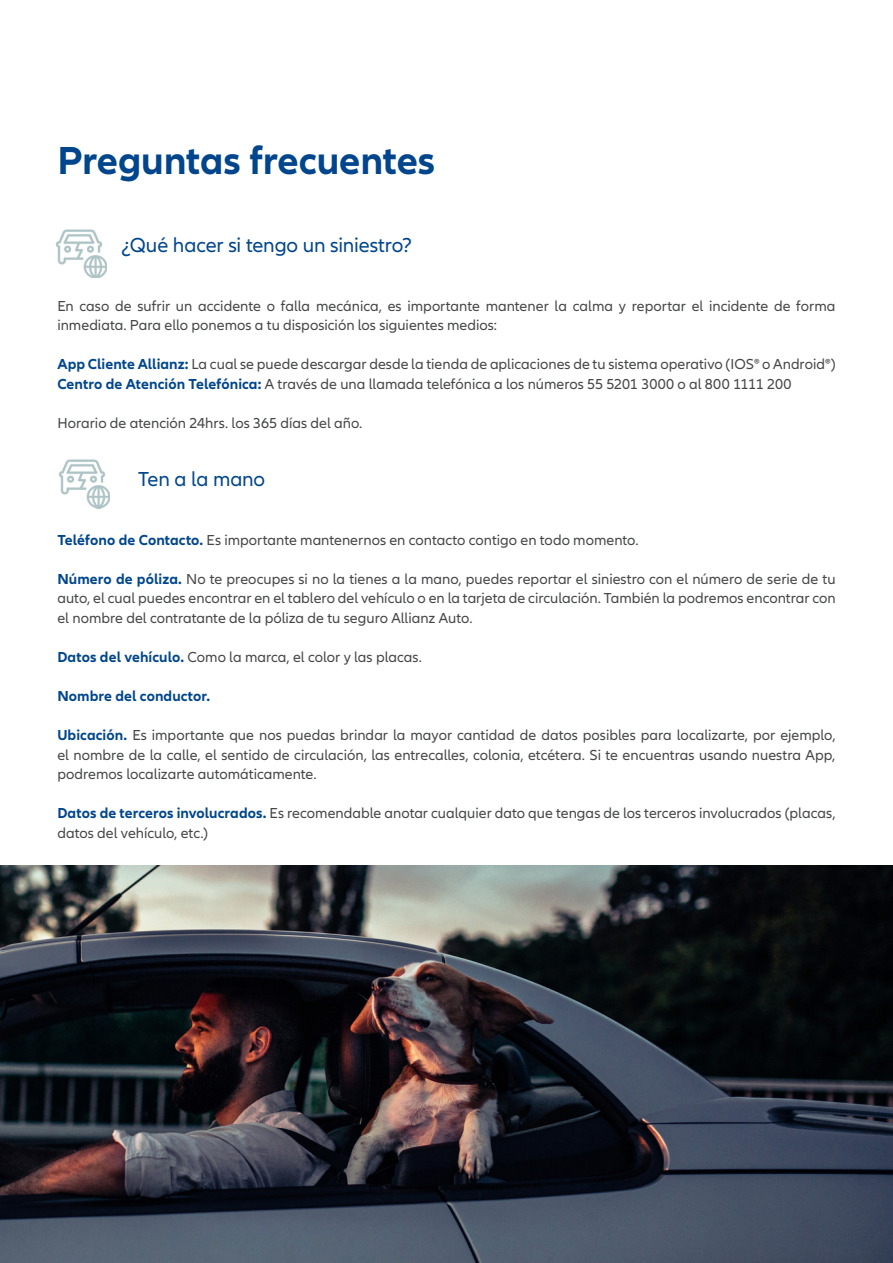
<style>
.page{position:relative;width:893px;height:1263px;background:#fff}
.page>*{position:absolute;margin:0;border:0;box-sizing:border-box;transform-origin:0 0}
.Copy_10_13pt{font:700 40.5px "Allianz Neo";letter-spacing:-.005em;color:#01468c}
.Copy_10_13pt-2{font:21px "Allianz Neo";letter-spacing:-.005em;color:#01468c}
.Copy_10_13pt-3{font:15px/19.5px "Allianz Neo";color:#454647}
.Copy_10_13pt-4{font:700 15px "Allianz Neo";letter-spacing:.005em;color:#01468c}
.s1{font-weight:700;color:#01468c}
</style>
<div class="page">
<img style="left:0;top:866px;width:893px;height:397px">
<img style="left:58px;top:459px;width:52px;height:49px">
<img style="left:55px;top:229px;width:52px;height:49px">
<p class="Copy_10_13pt" style="left:57px;top:137px;width:379px">Preguntas frecuentes</p>
<p class="Copy_10_13pt-2" style="left:121px;top:233px;width:292px">¿Qué hacer si tengo un siniestro?</p>
<p class="Copy_10_13pt-3" style="left:57px;top:297px;width:780px">En caso de sufrir un accidente o falla mecánica, es importante mantener la calma y reportar el incidente de forma inmediata. Para ello ponemos a tu disposición los siguientes medios:</p>
<p class="Copy_10_13pt-3" style="left:57px;top:355px;width:780px"><span class="s1">App Cliente Allianz:</span> La cual se puede descargar desde la tienda de aplicaciones de tu sistema operativo (IOS® o Android®)</p>
<p class="Copy_10_13pt-3" style="left:57px;top:375px;width:736px"><span class="s1">Centro de Atención Telefónica:</span> A través de una llamada telefónica a los números 55 5201 3000 o al 800 1111 200</p>
<p class="Copy_10_13pt-3" style="left:57px;top:414px;width:307px">Horario de atención 24hrs. los 365 días del año.</p>
<p class="Copy_10_13pt-2" style="left:138px;top:467px;width:129px">Ten a la mano</p>
<p class="Copy_10_13pt-3" style="left:57px;top:531px;width:583px"><span class="s1">Teléfono de Contacto.</span> Es importante mantenernos en contacto contigo en todo momento.</p>
<p class="Copy_10_13pt-3" style="left:57px;top:570px;width:780px;text-align:justify"><span class="s1">Número de póliza.</span> No te preocupes si no la tienes a la mano, puedes reportar el siniestro con el número de serie de tu auto, el cual puedes encontrar en el tablero del vehículo o en la tarjeta de circulación. También la podremos encontrar con el nombre del contratante de la póliza de tu seguro Allianz Auto.</p>
<p class="Copy_10_13pt-3" style="left:57px;top:648px;width:366px"><span class="s1">Datos del vehículo.</span> Como la marca, el color y las placas.</p>
<p class="Copy_10_13pt-4" style="left:57px;top:687px;width:154px">Nombre del conductor.</p>
<p class="Copy_10_13pt-3" style="left:57px;top:726px;width:780px;text-align:justify"><span class="s1">Ubicación.</span> Es importante que nos puedas brindar la mayor cantidad de datos posibles para localizarte, por ejemplo, el nombre de la calle, el sentido de circulación, las entrecalles, colonia, etcétera. Si te encuentras usando nuestra App, podremos localizarte automáticamente.</p>
<p class="Copy_10_13pt-3" style="left:57px;top:804px;width:780px"><span class="s1">Datos de terceros involucrados.</span> Es recomendable anotar cualquier dato que tengas de los terceros involucrados (placas, datos del vehículo, etc.)</p>
</div>
